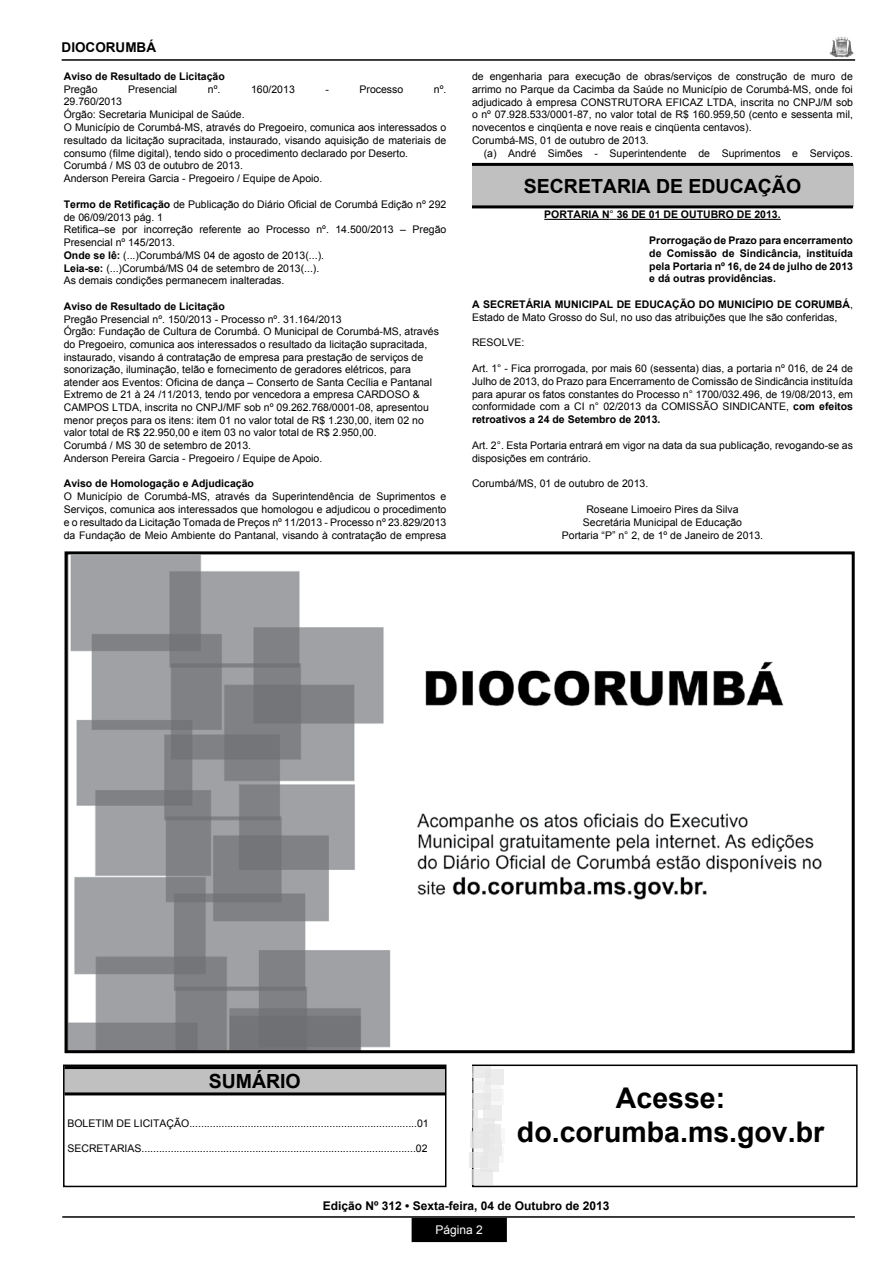
<style>
.page{position:relative;width:893px;height:1263px;background:#fff}
.page>*{position:absolute;margin:0;border:0;box-sizing:border-box;transform-origin:0 0}
.t1{font:700 28.5px/34.2px "Arial";color:#000;text-align:center}
.t2{font:700 19.5px "Arial";color:#000}
.t3{font:700 13.5px "Arial";color:#000}
.t4{font:700 12px "Arial";color:#000}
.t5{font:12px "Arial";color:#fff}
.t6{font:10.5px/12.8px "Arial";color:#000}
.t7{font:700 10.5px/12.8px "Arial";color:#000;text-align:justify}
.s1{font-weight:700}
.s2{font-weight:400}
</style>
<div class="page">
<div style="left:412px;top:1218px;width:94px;height:23px;background:#000"></div>
<div style="left:412px;top:1218px;width:95px;height:24px;border:2px solid #000"></div>
<hr style="left:62px;top:1216px;width:793px;height:2px;background:#000">
<img style="left:830px;top:36px;width:23px;height:21px">
<hr style="left:62px;top:59px;width:793px;height:2px;background:#000">
<div style="left:65px;top:1067px;width:380px;height:27px;background:#c0c0c0"></div>
<hr style="left:65px;top:1066px;width:380px;height:3px;background:#000">
<hr style="left:65px;top:1092px;width:380px;height:3px;background:#000">
<div style="left:63px;top:1064px;width:383px;height:123px;border:2px solid #000"></div>
<hr style="left:544px;top:219px;width:66px;height:1px;background:#000">
<hr style="left:617px;top:219px;width:164px;height:1px;background:#000">
<div style="left:472px;top:164px;width:381px;height:43px;background:#c0c0c0"></div>
<hr style="left:472px;top:163px;width:381px;height:3px;background:#000">
<hr style="left:472px;top:205px;width:381px;height:3px;background:#000">
<img style="left:69px;top:555px;width:753px;height:494px">
<div style="left:65px;top:551px;width:790px;height:502px;border:3px solid #000"></div>
<div style="left:472px;top:1064px;width:386px;height:123px;border:2px solid #000"></div>
<div style="left:486px;top:1089px;width:18px;height:16px;background:#f7f7f7"></div>
<div style="left:472px;top:1093px;width:19px;height:17px;background:#e6e6e6"></div>
<div style="left:483px;top:1105px;width:18px;height:16px;background:#e6e6e6"></div>
<svg style="left:472px;top:1109px;width:6px;height:18px"></svg>
<div style="left:474px;top:1118px;width:21px;height:16px;background:#e6e6e6"></div>
<svg style="left:500px;top:1128px;width:1px;height:12px"></svg>
<div style="left:482px;top:1124px;width:18px;height:16px;background:#e6e6e6"></div>
<svg style="left:488px;top:1155px;width:14px;height:1px"></svg>
<svg style="left:470px;top:1152px;width:18px;height:15px"></svg>
<div style="left:470px;top:1131px;width:19px;height:17px;background:#e6e6e6"></div>
<div style="left:483px;top:1140px;width:19px;height:15px;background:#e6e6e6"></div>
<div style="left:481px;top:1156px;width:18px;height:15px;background:#e6e6e6"></div>
<div style="left:471px;top:1169px;width:22px;height:15px;background:#e6e6e6"></div>
<div style="left:472px;top:1066px;width:19px;height:11px;background:#e6e6e6"></div>
<div style="left:486px;top:1069px;width:18px;height:16px;background:#e6e6e6"></div>
<svg style="left:472px;top:1073px;width:14px;height:17px"></svg>
<div style="left:483px;top:1085px;width:18px;height:16px;background:#f1f1f1"></div>
<p class="t3" style="left:62px;top:38px;width:96px">DIOCORUMBÁ</p>
<p class="t7" style="left:64px;top:70px;width:163px">Aviso de Resultado de Licitação</p>
<p class="t6" style="left:64px;top:83px;width:35px">Pregão</p>
<p class="t6" style="left:128px;top:83px;width:51px">Presencial</p>
<p class="t6" style="left:208px;top:83px;width:14px">nº.</p>
<p class="t6" style="left:251px;top:83px;width:45px">160/2013</p>
<p class="t6" style="left:325px;top:83px;width:5px">-</p>
<p class="t6" style="left:359px;top:83px;width:45px">Processo</p>
<p class="t6" style="left:434px;top:83px;width:14px">nº.</p>
<p class="t6" style="left:64px;top:96px;width:384px">29.760/2013<br>Órgão: Secretaria Municipal de Saúde.<br>O Município de Corumbá-MS, através do Pregoeiro, comunica aos interessados o resultado da licitação supracitada, instaurado, visando aquisição de materiais de consumo (filme digital), tendo sido o procedimento declarado por Deserto.<br>Corumbá / MS 03 de outubro de 2013.<br>Anderson Pereira Garcia - Pregoeiro / Equipe de Apoio.</p>
<p class="t6" style="left:64px;top:198px;width:384px"><span class="s1">Termo de Retificação</span> de Publicação do Diário Oficial de Corumbá Edição nº 292 de 06/09/2013 pág. 1<br>Retifica–se por incorreção referente ao Processo nº. 14.500/2013 – Pregão Presencial nº 145/2013.<br><span class="s1">Onde se lê:</span> (...)Corumbá/MS 04 de agosto de 2013(...).<br><span class="s1">Leia-se:</span> (...)Corumbá/MS 04 de setembro de 2013(...).<br>As demais condições permanecem inalteradas.</p>
<p class="t7" style="left:64px;top:300px;width:163px">Aviso de Resultado de Licitação</p>
<p class="t6" style="left:64px;top:313px;width:377px">Pregão Presencial nº. 150/2013 - Processo nº. 31.164/2013<br>Órgão: Fundação de Cultura de Corumbá. O Municipal de Corumbá-MS, através do Pregoeiro, comunica aos interessados o resultado da licitação supracitada, instaurado, visando á contratação de empresa para prestação de serviços de sonorização, iluminação, telão e fornecimento de geradores elétricos, para atender aos Eventos: Oficina de dança – Conserto de Santa Cecília e Pantanal Extremo de 21 à 24 /11/2013, tendo por vencedora a empresa CARDOSO &amp; CAMPOS LTDA, inscrita no CNPJ/MF sob nº 09.262.768/0001-08, apresentou menor preços para os itens: item 01 no valor total de R$ 1.230,00, item 02 no valor total de R$ 22.950,00 e item 03 no valor total de R$ 2.950,00.<br>Corumbá / MS 30 de setembro de 2013.<br>Anderson Pereira Garcia - Pregoeiro / Equipe de Apoio.</p>
<p class="t7" style="left:64px;top:478px;width:192px">Aviso de Homologação e Adjudicação</p>
<p class="t6" style="left:64px;top:490px;width:384px;text-align:justify">O Município de Corumbá-MS, através da Superintendência de Suprimentos e Serviços, comunica aos interessados que homologou e adjudicou o procedimento e o resultado da Licitação Tomada de Preços nº 11/2013 - Processo nº 23.829/2013 da Fundação de Meio Ambiente do Pantanal, visando à contratação de empresa</p>
<p class="t6" style="left:472px;top:70px;width:382px">de engenharia para execução de obras/serviços de construção de muro de arrimo no Parque da Cacimba da Saúde no Município de Corumbá-MS, onde foi adjudicado à empresa CONSTRUTORA EFICAZ LTDA, inscrita no CNPJ/M sob o nº 07.928.533/0001-87, no valor total de R$ 160.959,50 (cento e sessenta mil, novecentos e cinqüenta e nove reais e cinqüenta centavos).<br>Corumbá-MS, 01 de outubro de 2013.</p>
<p class="t6" style="left:484px;top:147px;width:371px">(a) André Simões - Superintendente de Suprimentos e Serviços.</p>
<h2 class="t2" style="left:524px;top:173px;width:279px">SECRETARIA DE EDUCAÇÃO</h2>
<p class="t7" style="left:544px;top:208px;width:238px">PORTARIA N<span class="s2">°</span> 36 DE 01 DE OUTUBRO DE 2013.</p>
<p class="t7" style="left:649px;top:234px;width:205px">Prorrogação de Prazo para encerramento de Comissão de Sindicância, instituída pela Portaria nº 16, de 24 de julho de 2013 e dá outras providências.</p>
<p class="t6" style="left:472px;top:298px;width:382px"><span class="s1">A SECRETÁRIA MUNICIPAL DE EDUCAÇÃO DO MUNICÍPIO DE CORUMBÁ</span>,<br>Estado de Mato Grosso do Sul, no uso das atribuições que lhe são conferidas,</p>
<p class="t6" style="left:472px;top:336px;width:54px">RESOLVE:</p>
<p class="t6" style="left:472px;top:362px;width:382px;text-align:justify">Art. 1° - Fica prorrogada, por mais 60 (sessenta) dias, a portaria nº 016, de 24 de Julho de 2013, do Prazo para Encerramento de Comissão de Sindicância instituída para apurar os fatos constantes do Processo n° 1700/032.496, de 19/08/2013, em conformidade com a CI n° 02/2013 da COMISSÃO SINDICANTE, <span class="s1">com efeitos retroativos a 24 de Setembro de 2013.</span></p>
<p class="t6" style="left:472px;top:439px;width:382px">Art. 2°. Esta Portaria entrará em vigor na data da sua publicação, revogando-se as disposições em contrário.</p>
<p class="t6" style="left:472px;top:477px;width:178px">Corumbá/MS, 01 de outubro de 2013.</p>
<p class="t6" style="left:562px;top:503px;width:203px;text-align:center">Roseane Limoeiro Pires da Silva<br>Secretária Municipal de Educação<br>Portaria “P” n° 2, de 1º de Janeiro de 2013.</p>
<h2 class="t2" style="left:209px;top:1068px;width:94px">SUMÁRIO</h2>
<p class="t6" style="left:67px;top:1117px;width:363px">BOLETIM DE LICITAÇÃO..............................................................................01</p>
<p class="t6" style="left:67px;top:1142px;width:362px">SECRETARIAS..............................................................................................02</p>
<h1 class="t1" style="left:517px;top:1081px;width:309px">Acesse: do.corumba.ms.gov.br</h1>
<p class="t4" style="left:323px;top:1197px;width:288px">Edição Nº 312 • Sexta-feira, 04 de Outubro de 2013</p>
<p class="t5" style="left:436px;top:1222px;width:49px">Página 2</p>
</div>
